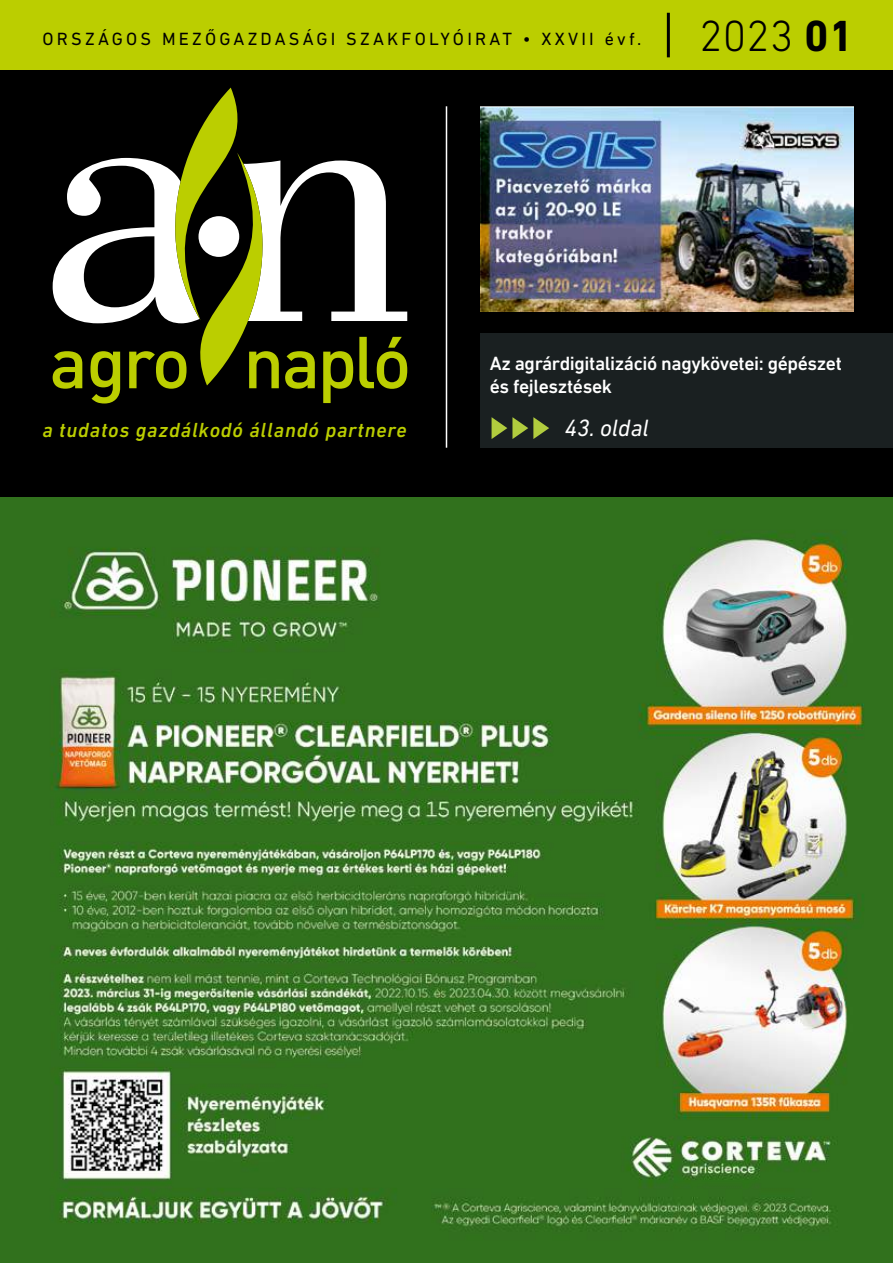
<style>
.page{position:relative;width:893px;height:1263px;background:#fff}
.page>*{position:absolute;margin:0;border:0;box-sizing:border-box;transform-origin:0 0}
.t1{font:300 44.4px "DIN Next LT Pro";color:#000}
.t2{font:italic 24px "DIN Next LT Pro";color:#fff}
.t3{font:italic 500 20.7px "DIN Next LT Pro";letter-spacing:.04em;color:#bbce00}
.t4{font:500 19.5px/23.4px "DIN Next LT Pro";letter-spacing:-.02em;color:#fff}
.t5{font:18px "DIN Next LT Pro";letter-spacing:.18em;color:#000}
.s1{font-weight:700}
</style>
<div class="page">
<div style="left:0;top:0;width:893px;height:497px;background:#000"></div>
<div style="left:0;top:0;width:893px;height:70px;background:#bbce00"></div>
<div style="left:480px;top:333px;width:413px;height:115px;background:#1a2021"></div>
<hr style="left:446px;top:106px;width:1px;height:342px;background:#fff">
<hr style="left:667px;top:13px;width:3px;height:44px;background:#000">
<svg style="left:53px;top:88px;width:354px;height:315px"></svg>
<div style="left:198px;top:216px;width:41px;height:41px;background:#fff;border-radius:50%"></div>
<img style="left:480px;top:107px;width:373px;height:204px">
<img style="left:0;top:497px;width:893px;height:766px">
<svg style="left:492px;top:417px;width:57px;height:22px"></svg>
<p class="t5" style="left:43px;top:28px;width:600px">ORSZÁGOS MEZŐGAZDASÁGI SZAKFOLYÓIRAT • XXVII évf.</p>
<h1 class="t1" style="left:699px;top:10px;width:156px">2023 <span class="s1">01</span></h1>
<p class="t3" style="left:42px;top:418px;width:366px">a tudatos gazdálkodó állandó partnere</p>
<p class="t4" style="left:490px;top:351px;width:354px">Az agrárdigitalizáció nagykövetei: gépészet és fejlesztések</p>
<p class="t2" style="left:565px;top:414px;width:86px">43. oldal</p>
</div>
